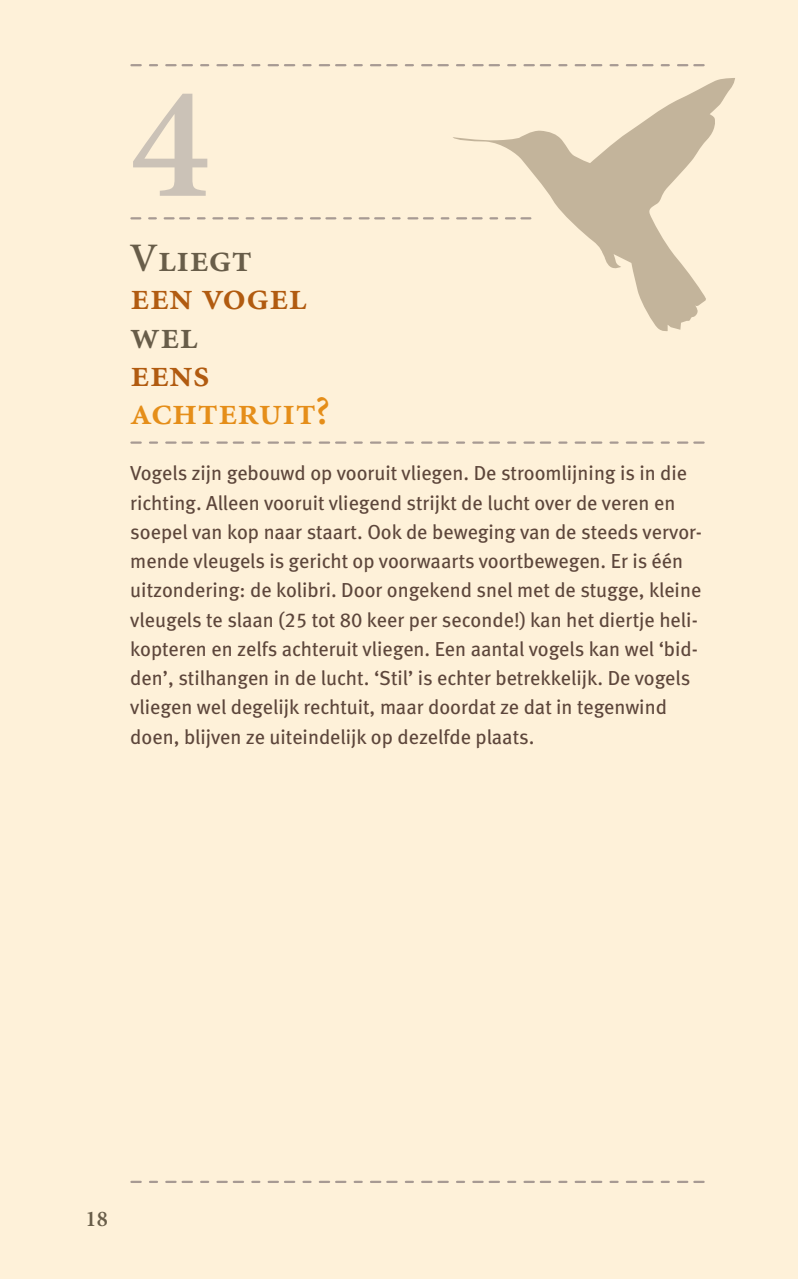
<style>
.page{position:relative;width:798px;height:1279px;background:#fff}
.page>*{position:absolute;margin:0;border:0;box-sizing:border-box;transform-origin:0 0}
.t1{font:600 162px "Minion Pro";color:#cbc2b7}
.t2{font:40.5px "Minion Semibold SC";color:#b15b10}
.t3{font:40.5px "Minion Semibold SC";letter-spacing:-.005em;color:#e58e19}
.t4{font:40.5px "Minion Semibold SC";color:#685d49}
.t5{font:600 22.5px "Minion Pro";color:#685d49}
.t6{font:20.25px/29.2px "Meta Book LF";color:#5d463b}
</style>
<div class="page">
<div style="left:0;top:0;width:797px;height:1278px;background:#fef1d9"></div>
<svg style="left:131px;top:441px;width:572px;height:3px"></svg>
<svg style="left:131px;top:217px;width:319px;height:3px"></svg>
<svg style="left:131px;top:64px;width:572px;height:2px"></svg>
<svg style="left:131px;top:1180px;width:572px;height:2px"></svg>
<svg style="left:453px;top:78px;width:281px;height:253px"></svg>
<h1 class="t1" style="left:130px;top:32px;width:81px">4</h1>
<h2 class="t4" style="left:130px;top:237px;width:123px">Vliegt</h2>
<h2 class="t2" style="left:130px;top:276px;width:178px">een vogel</h2>
<h2 class="t4" style="left:130px;top:314px;width:69px">wel</h2>
<h2 class="t2" style="left:130px;top:352px;width:81px">eens</h2>
<h2 class="t3" style="left:130px;top:390px;width:201px">achteruit?</h2>
<p class="t6" style="left:130px;top:458px;width:573px">Vogels zijn gebouwd op vooruit vliegen. De stroomlijning is in die richting. Alleen vooruit vliegend strijkt de lucht over de veren en soepel van kop naar staart. Ook de beweging van de steeds vervor&shy;mende vleugels is gericht op voorwaarts voortbewegen. Er is één uitzondering: de kolibri. Door ongekend snel met de stugge, kleine vleugels te slaan (25 tot 80 keer per seconde!) kan het diertje heli&shy;kopteren en zelfs achteruit vliegen. Een aantal vogels kan wel ‘bid&shy;den’, stilhangen in de lucht. ‘Stil’ is echter betrekkelijk. De vogels vliegen wel degelijk rechtuit, maar doordat ze dat in tegenwind doen, blijven ze uiteindelijk op dezelfde plaats.</p>
<p class="t5" style="left:86px;top:1202px;width:24px">18</p>
</div>
